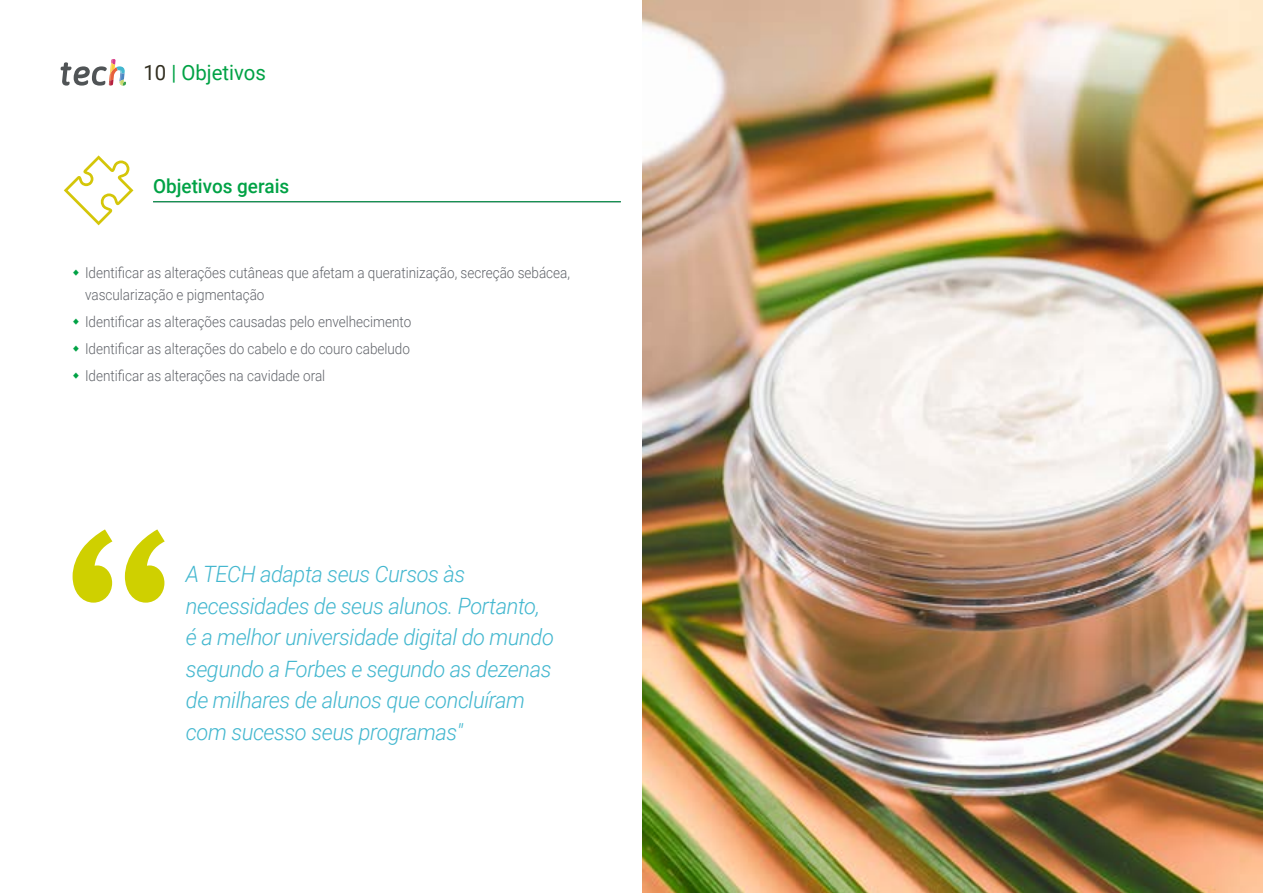
<style>
.page{position:relative;width:1263px;height:893px;background:#fff}
.page>*{position:absolute;margin:0;border:0;box-sizing:border-box;transform-origin:0 0}
.t1{font:italic 300 22.5px/31.5px "Roboto";letter-spacing:-.02em;color:#43b7cf}
.t2{font:21px "Roboto";color:#00a245}
.t3{font:500 19.5px "Roboto";color:#00a245}
.t4{font:300 15px/26.7px "Roboto";color:#61646a;scale:.9 1}
.s1{color:#312e20}
</style>
<div class="page">
<hr style="left:153px;top:201px;width:468px;height:1px;background:#00a245">
<svg style="left:64px;top:155px;width:69px;height:70px"></svg>
<img style="left:642px;top:0;width:621px;height:893px">
<svg style="left:61px;top:59px;width:65px;height:27px"></svg>
<svg style="left:73px;top:529px;width:92px;height:74px"></svg>
<h2 class="t2" style="left:144px;top:57px;width:124px"><span class="s1">10</span> | Objetivos</h2>
<h3 class="t3" style="left:153px;top:173px;width:138px">Objetivos gerais</h3>
<p class="t4" style="left:85px;top:261px;width:540px;line-height:22.5px">Identificar as alterações cutâneas que afetam a queratinização, secreção sebácea, vascularização e pigmentação</p>
<p class="t4" style="left:85px;top:308px;width:364px;text-align:justify">Identificar as alterações causadas pelo envelhecimento Identificar as alterações do cabelo e do couro cabeludo Identificar as alterações na cavidade oral</p>
<h1 class="t1" style="left:186px;top:558px;width:369px">A TECH adapta seus Cursos às necessidades de seus alunos. Portanto, é a melhor universidade digital do mundo segundo a Forbes e segundo as dezenas de milhares de alunos que concluíram com sucesso seus programas"</h1>
</div>
